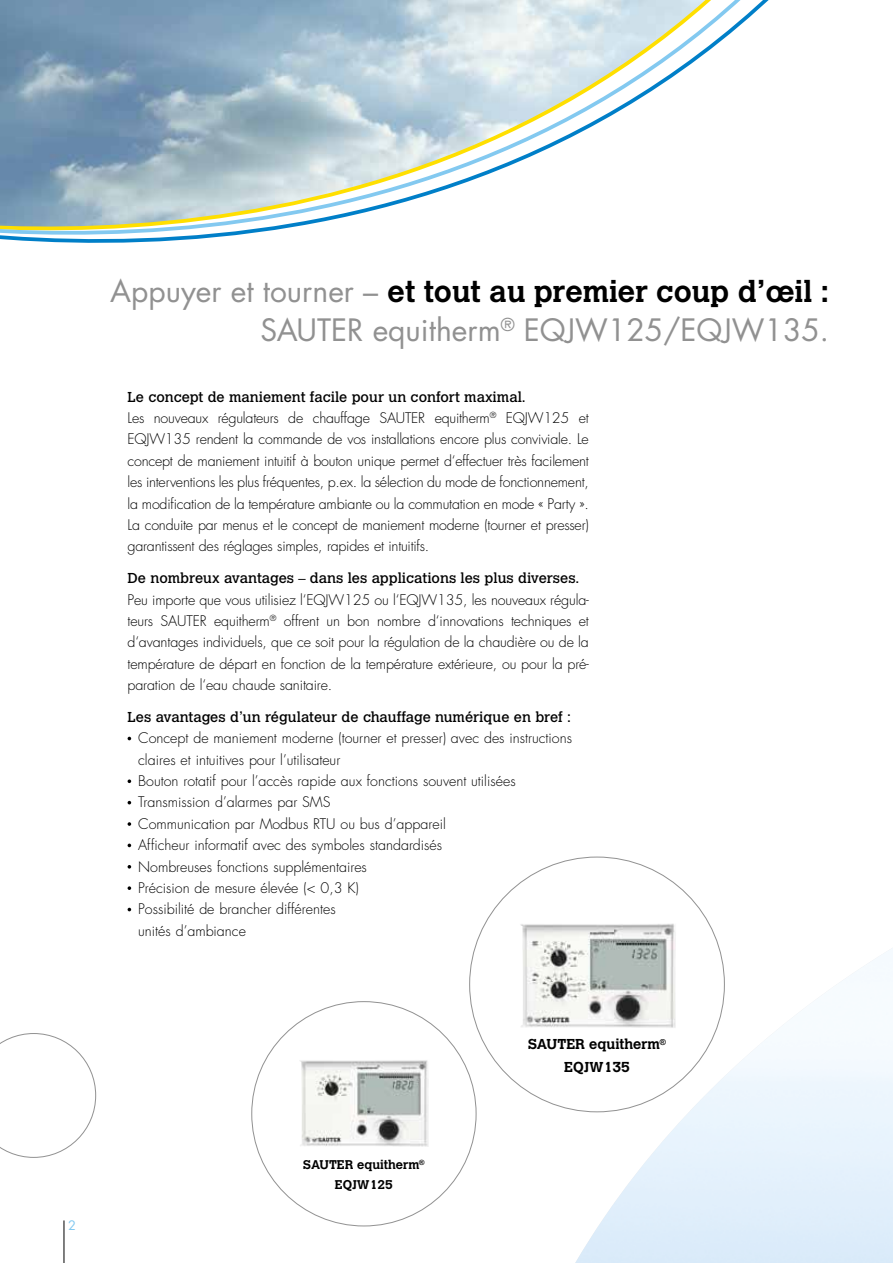
<style>
.page{position:relative;width:893px;height:1263px;background:#fff}
.page>*{position:absolute;margin:0;border:0;box-sizing:border-box;transform-origin:0 0}
.t1{font:700 30px "Calvert MT Pro";color:#000}
.t2{font:30px "Futura";color:#919191}
.t3{font:300 14.25px/21.3px "Futura";color:#000;text-align:justify}
.t4{font:14.25px "Calvert MT Pro";color:#000}
.t5{font:700 14.25px/22.5px "Calvert MT Pro";color:#000;text-align:center}
.t6{font:12.75px "Futura";color:#83c9f0}
.t7{font:700 12.6px/19.8px "Calvert MT Pro";color:#000;text-align:center}
.s1{font-family:"Futura";font-weight:400;color:#919191}
</style>
<div class="page">
<svg style="left:0;top:0;width:769px;height:243px"></svg>
<img style="left:520px;top:924px;width:48px;height:103px">
<svg style="left:0;top:1033px;width:96px;height:124px"></svg>
<hr style="left:64px;top:1220px;width:1px;height:43px;background:#000">
<img style="left:300px;top:1060px;width:129px;height:87px">
<svg style="left:568px;top:856px;width:151px;height:255px"></svg>
<img style="left:575px;top:947px;width:318px;height:316px">
<svg style="left:128px;top:779px;width:3px;height:4px"></svg>
<svg style="left:128px;top:822px;width:3px;height:4px"></svg>
<svg style="left:128px;top:886px;width:3px;height:4px"></svg>
<h1 class="t1" style="left:110px;top:272px;width:721px"><span class="s1">Appuyer et tourner –</span> et tout au premier coup d’œil :</h1>
<h1 class="t2" style="left:261px;top:311px;width:570px">SAUTER equitherm<sup>®</sup> EQJW125/EQJW135.</h1>
<p class="t4" style="left:128px;top:388px;width:400px">Le concept de maniement facile pour un confort maximal.</p>
<p class="t3" style="left:128px;top:408px;width:463px">Les nouveaux régulateurs de chauffage SAUTER equitherm<sup>®</sup> EQJW125 et EQJW135 rendent la commande de vos installations encore plus conviviale. Le concept de maniement intuitif à bouton unique permet d‘effectuer très facilement les interventions les plus fréquentes, p.ex. la sélection du mode de fonctionnement, la modification de la température ambiante ou la commutation en mode « Party ».<br>La conduite par menus et le concept de maniement moderne (tourner et presser) garantissent des réglages simples, rapides et intuitifs.</p>
<p class="t4" style="left:128px;top:570px;width:453px">De nombreux avantages – dans les applications les plus diverses.</p>
<p class="t3" style="left:128px;top:589px;width:463px">Peu importe que vous utilisiez l‘EQJW125 ou l‘EQJW135, les nouveaux régula&shy;teurs SAUTER equitherm<sup>®</sup> offrent un bon nombre d‘innovations techniques et d‘avantages individuels, que ce soit pour la régulation de la chaudière ou de la température de départ en fonction de la température extérieure, ou pour la pré&shy;paration de l‘eau chaude sanitaire.</p>
<p class="t4" style="left:128px;top:709px;width:445px">Les avantages d’un régulateur de chauffage numérique en bref :</p>
<p class="t3" style="left:138px;top:728px;width:435px;text-align:left">Concept de maniement moderne (tourner et presser) avec des instructions claires et intuitives pour l’utilisateur<br>Bouton rotatif pour l’accès rapide aux fonctions souvent utilisées Transmission d’alarmes par SMS<br>Communication par Modbus RTU ou bus d’appareil<br>Afficheur informatif avec des symboles standardisés<br>Nombreuses fonctions supplémentaires<br>Précision de mesure élevée (&lt; 0,3 K)<br>Possibilité de brancher différentes<br>unités d’ambiance</p>
<p class="t6" style="left:68px;top:1217px;width:9px">2</p>
<p class="t7" style="left:303px;top:1155px;width:123px">SAUTER equitherm<sup>®<br></sup>EQJW125</p>
<p class="t5" style="left:528px;top:1033px;width:139px">SAUTER equitherm<sup>®<br></sup>EQJW135</p>
</div>
